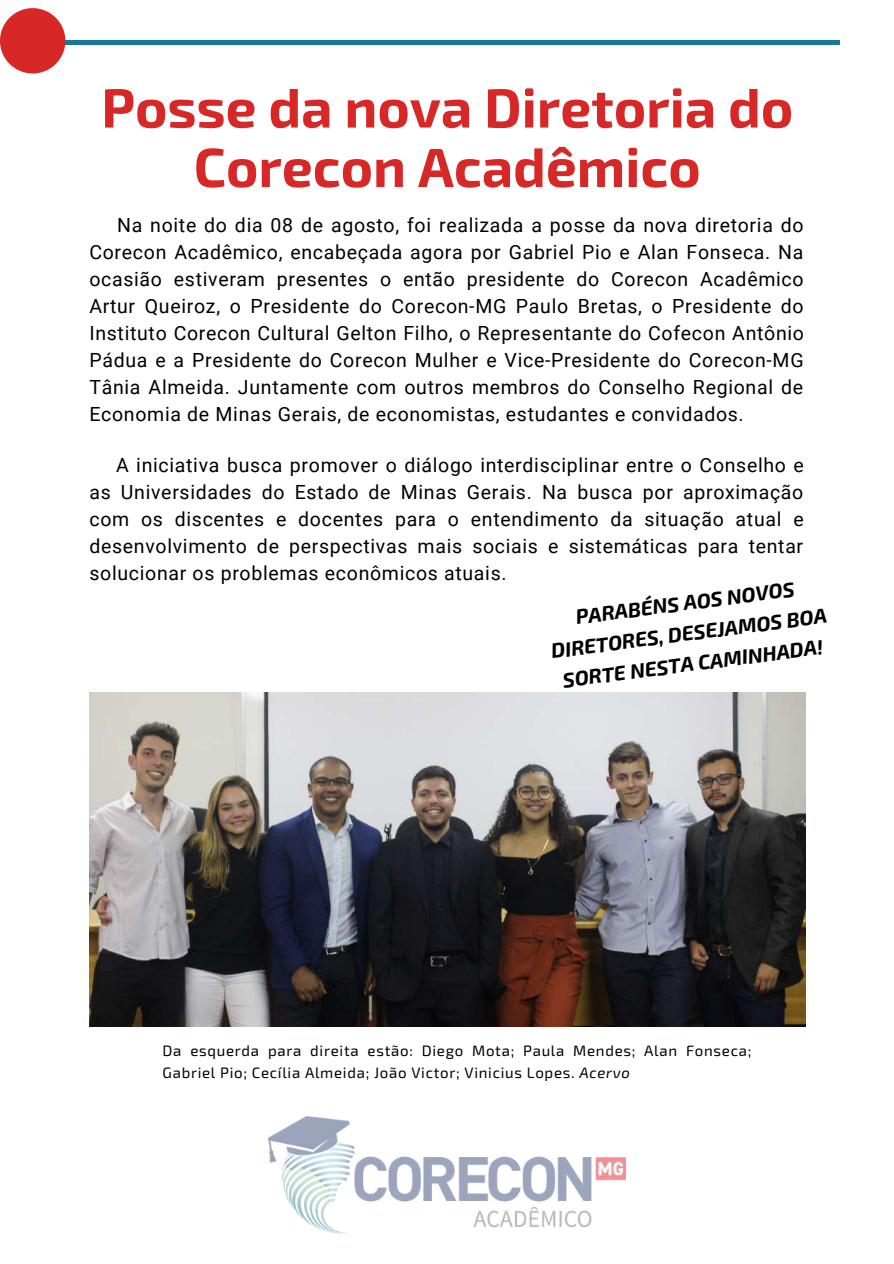
<style>
.page{position:relative;width:894px;height:1264px;background:#fff}
.page>*{position:absolute;margin:0;border:0;box-sizing:border-box;transform-origin:0 0}
.t1{font:700 55.05px/59.4px "Exo 2";color:#d82727;text-align:center}
.t2{font:italic 700 20.55px/30.5px "Exo 2";color:#000;text-align:center}
.t3{font:19.5px/27px "Roboto";letter-spacing:.035em;color:#000;text-align:justify}
.t4{font:15px/22px "Exo 2";letter-spacing:.05em;color:#000}
.s1{font-style:italic}
</style>
<div class="page">
<img style="left:89px;top:693px;width:715px;height:333px">
<hr style="left:56px;top:41px;width:783px;height:3px;background:#187895">
<svg style="left:0;top:8px;width:65px;height:65px"></svg>
<img style="left:268px;top:1116px;width:357px;height:116px">
<h1 class="t1" style="left:101px;top:75px;width:693px">Posse da nova Diretoria do<br>Corecon Acadêmico</h1>
<p class="t3" style="left:89px;top:212px;width:716px;text-indent:28px">Na noite do dia 08 de agosto, foi realizada a posse da nova diretoria do Corecon Acadêmico, encabeçada agora por Gabriel Pio e Alan Fonseca. Na ocasião estiveram presentes o então presidente do Corecon Acadêmico Artur Queiroz, o Presidente do Corecon-MG Paulo Bretas, o Presidente do Instituto Corecon Cultural Gelton Filho, o Representante do Cofecon Antônio Pádua e a Presidente do Corecon Mulher e Vice-Presidente do Corecon-MG Tânia Almeida. Juntamente com outros membros do Conselho Regional de Economia de Minas Gerais, de economistas, estudantes e convidados.</p>
<p class="t3" style="left:89px;top:451px;width:715px;text-indent:27px">A iniciativa busca promover o diálogo interdisciplinar entre o Conselho e as Universidades do Estado de Minas Gerais. Na busca por aproximação com os discentes e docentes para o entendimento da situação atual e desenvolvimento de perspectivas mais sociais e sistemáticas para tentar solucionar os problemas econômicos atuais.</p>
<p class="t2" style="left:545px;top:603px;width:279px;rotate:-7deg">PARABÉNS AOS NOVOS<br>DIRETORES, DESEJAMOS BOA<br>SORTE NESTA CAMINHADA!</p>
<p class="t4" style="left:162px;top:1038px;width:590px">Da esquerda para direita estão: Diego Mota; Paula Mendes; Alan Fonseca;<br>Gabriel Pio; Cecília Almeida; João Victor; Vinicius Lopes. <span class="s1">Acervo</span></p>
</div>
